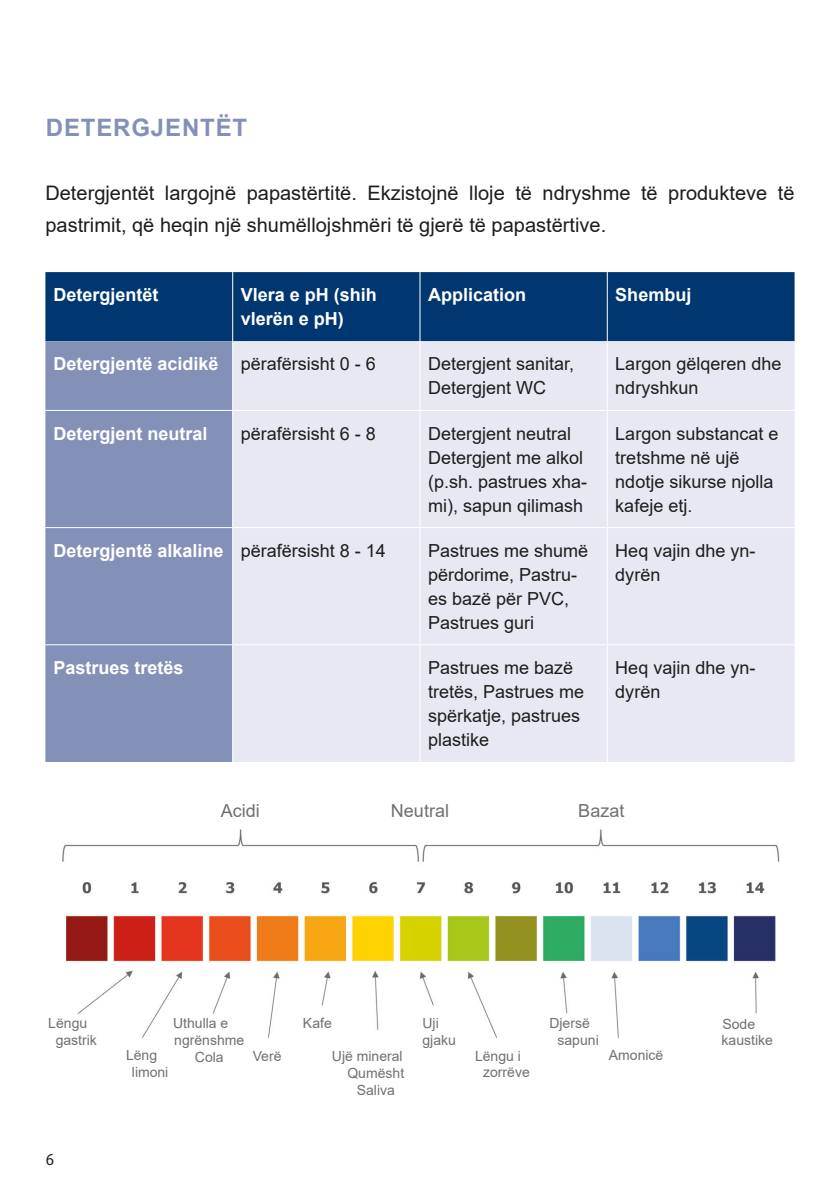
<style>
.page{position:relative;width:840px;height:1191px;background:#fff}
.page>*{position:absolute;margin:0;border:0;box-sizing:border-box;transform-origin:0 0}
.Kapitel_Subhead{font:700 24px "Arial";letter-spacing:.035em;color:#8391b9}
.Fließtext{font:20px/32px "Arial";color:#1d1d1b}
.Fließtext-2{font:18px/24px "Arial";color:#1d1d1b}
.Fließtext-3{font:700 18px/24px "Arial";color:#fff}
.Index_Level_1{font:18px "Arial";color:#70706f}
.t1{font:16px "Fago OT";color:#1d1d1b}
.Index_Level_1-2{font:14px/16.8px "Arial";color:#70706f}
</style>
<div class="page">
<div style="left:45px;top:272px;width:749px;height:69px;background:#003770"></div>
<div style="left:45px;top:341px;width:187px;height:421px;background:#8391b9"></div>
<div style="left:233px;top:341px;width:561px;height:421px;background:#e7e8f2"></div>
<hr style="left:232px;top:272px;width:1px;height:69px;background:#fff">
<hr style="left:419px;top:272px;width:1px;height:69px;background:#fff">
<hr style="left:606px;top:272px;width:1px;height:69px;background:#fff">
<hr style="left:419px;top:341px;width:1px;height:69px;background:#fff">
<hr style="left:606px;top:341px;width:1px;height:69px;background:#fff">
<hr style="left:419px;top:411px;width:1px;height:116px;background:#fff">
<hr style="left:606px;top:411px;width:1px;height:116px;background:#fff">
<hr style="left:419px;top:528px;width:1px;height:116px;background:#fff">
<hr style="left:606px;top:528px;width:1px;height:116px;background:#fff">
<hr style="left:419px;top:645px;width:1px;height:117px;background:#fff">
<hr style="left:606px;top:645px;width:1px;height:117px;background:#fff">
<hr style="left:45px;top:410px;width:187px;height:1px;background:#fff">
<hr style="left:232px;top:410px;width:188px;height:1px;background:#fff">
<hr style="left:420px;top:410px;width:187px;height:1px;background:#fff">
<hr style="left:607px;top:410px;width:187px;height:1px;background:#fff">
<hr style="left:45px;top:527px;width:187px;height:1px;background:#fff">
<hr style="left:232px;top:527px;width:188px;height:1px;background:#fff">
<hr style="left:420px;top:527px;width:187px;height:1px;background:#fff">
<hr style="left:607px;top:527px;width:187px;height:1px;background:#fff">
<hr style="left:45px;top:644px;width:187px;height:1px;background:#fff">
<hr style="left:232px;top:644px;width:188px;height:1px;background:#fff">
<hr style="left:420px;top:644px;width:187px;height:1px;background:#fff">
<hr style="left:607px;top:644px;width:187px;height:1px;background:#fff">
<img style="left:62px;top:829px;width:718px;height:209px">
<p class="Kapitel_Subhead" style="left:46px;top:111px;width:203px">DETERGJENTËT</p>
<p class="Fließtext" style="left:45px;top:177px;width:750px">Detergjentët largojnë papastërtitë. Ekzistojnë lloje të ndryshme të produkteve të pastrimit, që heqin një shumëllojshmëri të gjerë të papastërtive.</p>
<p class="Fließtext-3" style="left:53px;top:283px;width:107px">Detergjentët</p>
<p class="Fließtext-3" style="left:240px;top:283px;width:138px">Vlera e pH (shih vlerën e pH)</p>
<p class="Fließtext-3" style="left:428px;top:283px;width:100px">Application</p>
<p class="Fließtext-3" style="left:615px;top:283px;width:78px">Shembuj</p>
<p class="Fließtext-3" style="left:53px;top:352px;width:167px">Detergjentë acidikë</p>
<p class="Fließtext-2" style="left:240px;top:352px;width:137px">përafërsisht 0 - 6</p>
<p class="Fließtext-2" style="left:428px;top:352px;width:148px">Detergjent sanitar,</p>
<p class="Fließtext-2" style="left:428px;top:376px;width:120px">Detergjent WC</p>
<p class="Fließtext-2" style="left:615px;top:352px;width:168px">Largon gëlqeren dhe</p>
<p class="Fließtext-2" style="left:615px;top:376px;width:85px">ndryshkun</p>
<p class="Fließtext-3" style="left:53px;top:421px;width:156px">Detergjent neutral</p>
<p class="Fließtext-2" style="left:240px;top:421px;width:137px">përafërsisht 6 - 8</p>
<p class="Fließtext-2" style="left:428px;top:421px;width:145px">Detergjent neutral</p>
<p class="Fließtext-2" style="left:428px;top:445px;width:157px">Detergjent me alkol</p>
<p class="Fließtext-2" style="left:428px;top:469px;width:161px">(p.sh. pastrues xha&shy;mi), sapun qilimash</p>
<p class="Fließtext-2" style="left:615px;top:421px;width:165px">Largon substancat e tretshme në ujë</p>
<p class="Fließtext-2" style="left:615px;top:469px;width:160px">ndotje sikurse njolla kafeje etj.</p>
<p class="Fließtext-3" style="left:53px;top:538px;width:172px">Detergjentë alkaline</p>
<p class="Fließtext-2" style="left:240px;top:538px;width:147px">përafërsisht 8 - 14</p>
<p class="Fließtext-2" style="left:428px;top:538px;width:162px">Pastrues me shumë përdorime, Pastru&shy;es bazë për PVC,<br>Pastrues guri</p>
<p class="Fließtext-2" style="left:615px;top:538px;width:142px">Heq vajin dhe yn&shy;dyrën</p>
<p class="Fließtext-3" style="left:53px;top:656px;width:132px">Pastrues tretës</p>
<p class="Fließtext-2" style="left:428px;top:655px;width:158px">Pastrues me bazë tretës, Pastrues me spërkatje, pastrues plastike</p>
<p class="Fließtext-2" style="left:615px;top:655px;width:142px">Heq vajin dhe yn&shy;dyrën</p>
<p class="Index_Level_1" style="left:221px;top:798px;width:41px">Acidi</p>
<p class="Index_Level_1" style="left:391px;top:798px;width:60px">Neutral</p>
<p class="Index_Level_1" style="left:578px;top:798px;width:48px">Bazat</p>
<p class="Index_Level_1-2" style="left:56px;top:1014px;width:43px;text-indent:-7px">Lëngu gastrik</p>
<p class="t1" style="left:45px;top:1150px;width:11px">6</p>
<p class="Index_Level_1-2" style="left:173px;top:1014px;width:57px">Uthulla e</p>
<p class="Index_Level_1-2" style="left:174px;top:1031px;width:72px">ngrënshme</p>
<p class="Index_Level_1-2" style="left:195px;top:1048px;width:30px">Cola</p>
<p class="Index_Level_1-2" style="left:252px;top:1047px;width:30px">Verë</p>
<p class="Index_Level_1-2" style="left:132px;top:1046px;width:38px;text-indent:-6px">Lëng limoni</p>
<p class="Index_Level_1-2" style="left:303px;top:1014px;width:30px">Kafe</p>
<p class="Index_Level_1-2" style="left:332px;top:1047px;width:72px">Ujë mineral</p>
<p class="Index_Level_1-2" style="left:347px;top:1064px;width:58px">Qumësht</p>
<p class="Index_Level_1-2" style="left:356px;top:1081px;width:40px">Saliva</p>
<p class="Index_Level_1-2" style="left:422px;top:1014px;width:35px">Uji gjaku</p>
<p class="Index_Level_1-2" style="left:483px;top:1047px;width:48px;text-indent:-8px">Lëngu i zorrëve</p>
<p class="Index_Level_1-2" style="left:557px;top:1014px;width:43px;text-indent:-8px">Djersë sapuni</p>
<p class="Index_Level_1-2" style="left:608px;top:1046px;width:56px">Amonicë</p>
<p class="Index_Level_1-2" style="left:721px;top:1015px;width:53px">Sode kaustike</p>
</div>
